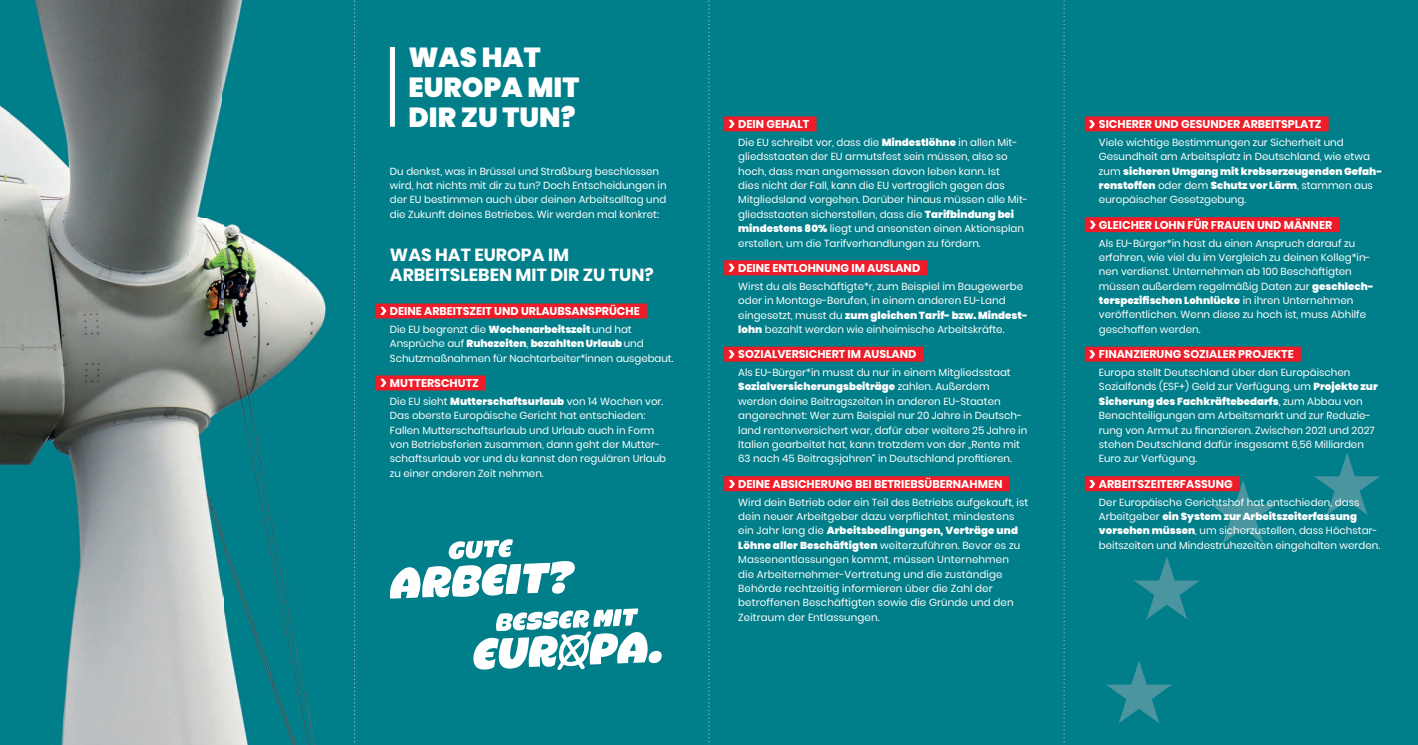
<style>
.page{position:relative;width:1418px;height:745px;background:#fff}
.page>*{position:absolute;margin:0;border:0;box-sizing:border-box;transform-origin:0 0}
.t1{font:900 27.5px/30px "Poppins";color:#fff}
.t2{font:700 17.5px/20px "Poppins";color:#fff}
.t3{font:700 11.25px "Poppins";color:#fff}
.t4{font:10.25px/14.4px "Poppins";color:#fff}
.s1{font-weight:900}
</style>
<div class="page">
<div style="left:0;top:0;width:1417px;height:744px;background:#007e8a"></div>
<img style="left:0;top:0;width:326px;height:744px">
<svg style="left:1314px;top:452px;width:65px;height:62px"></svg>
<svg style="left:1106px;top:661px;width:65px;height:62px"></svg>
<svg style="left:1209px;top:480px;width:67px;height:63px"></svg>
<svg style="left:1134px;top:557px;width:65px;height:62px"></svg>
<div style="left:376px;top:303px;width:271px;height:15px;background:#ee1c28"></div>
<div style="left:376px;top:375px;width:110px;height:15px;background:#ee1c28"></div>
<svg style="left:390px;top:539px;width:185px;height:59px"></svg>
<svg style="left:473px;top:608px;width:189px;height:61px"></svg>
<div style="left:724px;top:116px;width:92px;height:15px;background:#ee1c28"></div>
<div style="left:724px;top:260px;width:203px;height:15px;background:#ee1c28"></div>
<div style="left:724px;top:346px;width:199px;height:15px;background:#ee1c28"></div>
<div style="left:724px;top:476px;width:285px;height:15px;background:#ee1c28"></div>
<div style="left:1084px;top:116px;width:244px;height:15px;background:#ee1c28"></div>
<div style="left:1084px;top:217px;width:255px;height:15px;background:#ee1c28"></div>
<div style="left:1084px;top:346px;width:216px;height:15px;background:#ee1c28"></div>
<div style="left:1084px;top:476px;width:155px;height:15px;background:#ee1c28"></div>
<svg style="left:380px;top:378px;width:6px;height:8px"></svg>
<svg style="left:728px;top:120px;width:6px;height:8px"></svg>
<svg style="left:729px;top:479px;width:6px;height:8px"></svg>
<svg style="left:380px;top:307px;width:6px;height:8px"></svg>
<svg style="left:728px;top:263px;width:6px;height:8px"></svg>
<svg style="left:728px;top:350px;width:6px;height:8px"></svg>
<svg style="left:1089px;top:479px;width:6px;height:8px"></svg>
<svg style="left:1089px;top:350px;width:6px;height:8px"></svg>
<svg style="left:1089px;top:220px;width:6px;height:9px"></svg>
<svg style="left:1089px;top:120px;width:5px;height:8px"></svg>
<div style="left:390px;top:47px;width:5px;height:79px;background:#fff"></div>
<svg style="left:354px;top:0;width:1px;height:745px"></svg>
<svg style="left:708px;top:0;width:2px;height:745px"></svg>
<svg style="left:1063px;top:0;width:2px;height:745px"></svg>
<h1 class="t1" style="left:408px;top:42px;width:172px">WAS HAT<br>EUROPA MIT<br>DIR ZU TUN?</h1>
<p class="t4" style="left:390px;top:164px;width:278px">Du denkst, was in Brüssel und Straßburg beschlossen wird, hat nichts mit dir zu tun? Doch Entscheidungen in der EU bestimmen auch über deinen Arbeitsalltag und die Zukunft deines Betriebes. Wir werden mal konkret:</p>
<h2 class="t2" style="left:390px;top:245px;width:265px">WAS HAT EUROPA IM<br>ARBEITSLEBEN MIT DIR ZU TUN?</h2>
<p class="t3" style="left:390px;top:304px;width:251px">DEINE ARBEITSZEIT UND URLAUBSANSPRÜCHE</p>
<p class="t4" style="left:390px;top:322px;width:285px">Die EU begrenzt die <span class="s1">Wochenarbeitszeit</span> und hat<br>Ansprüche auf <span class="s1">Ruhezeiten</span>, <span class="s1">bezahlten Urlaub</span> und<br>Schutzmaßnahmen für Nachtarbeiter*innen ausgebaut.</p>
<p class="t3" style="left:390px;top:376px;width:90px">MUTTERSCHUTZ</p>
<p class="t4" style="left:390px;top:394px;width:278px">Die EU sieht <span class="s1">Mutterschaftsurlaub</span> von 14 Wochen vor.<br>Das oberste Europäische Gericht hat entschieden:<br>Fallen Mutterschaftsurlaub und Urlaub auch in Form von Betriebsferien zusammen, dann geht der Mutter&shy;schaftsurlaub vor und du kannst den regulären Urlaub zu einer anderen Zeit nehmen.</p>
<p class="t3" style="left:738px;top:117px;width:73px">DEIN GEHALT</p>
<p class="t4" style="left:738px;top:135px;width:291px">Die EU schreibt vor, dass die <span class="s1">Mindestlöhne</span> in allen Mit&shy;gliedsstaaten der EU armutsfest sein müssen, also so hoch, dass man angemessen davon leben kann. Ist<br>dies nicht der Fall, kann die EU vertraglich gegen das Mitgliedsland vorgehen. Darüber hinaus müssen alle Mit&shy;gliedsstaaten sicherstellen, dass die <span class="s1">Tarifbindung bei mindestens 80%</span> liegt und ansonsten einen Aktionsplan erstellen, um die Tarifverhandlungen zu fördern.</p>
<p class="t3" style="left:738px;top:261px;width:183px">DEINE ENTLOHNUNG IM AUSLAND</p>
<p class="t4" style="left:738px;top:279px;width:291px">Wirst du als Beschäftigte*r, zum Beispiel im Baugewerbe oder in Montage-Berufen, in einem anderen EU-Land eingesetzt, musst du <span class="s1">zum gleichen Tarif- bzw. Mindest&shy;lohn</span> bezahlt werden wie einheimische Arbeitskräfte.</p>
<p class="t3" style="left:738px;top:347px;width:180px">SOZIALVERSICHERT IM AUSLAND</p>
<p class="t4" style="left:738px;top:365px;width:290px">Als EU-Bürger*in musst du nur in einem Mitgliedsstaat <span class="s1">Sozialversicherungsbeiträge</span> zahlen. Außerdem werden deine Beitragszeiten in anderen EU-Staaten angerechnet: Wer zum Beispiel nur 20 Jahre in Deutsch&shy;land rentenversichert war, dafür aber weitere 25 Jahre in Italien gearbeitet hat, kann trotzdem von der „Rente mit 63 nach 45 Beitragsjahren“ in Deutschland profitieren.</p>
<p class="t3" style="left:738px;top:477px;width:266px">DEINE ABSICHERUNG BEI BETRIEBSÜBERNAHMEN</p>
<p class="t4" style="left:738px;top:494px;width:291px">Wird dein Betrieb oder ein Teil des Betriebs aufgekauft, ist dein neuer Arbeitgeber dazu verpflichtet, mindestens ein Jahr lang die <span class="s1">Arbeitsbedingungen, Verträge und Löhne aller Beschäftigten</span> weiterzuführen. Bevor es zu Massenentlassungen kommt, müssen Unternehmen<br>die Arbeiternehmer-Vertretung und die zuständige Behörde rechtzeitig informieren über die Zahl der betroffenen Beschäftigten sowie die Gründe und den Zeitraum der Entlassungen.</p>
<p class="t3" style="left:1098px;top:117px;width:224px">SICHERER UND GESUNDER ARBEITSPLATZ</p>
<p class="t4" style="left:1098px;top:135px;width:285px">Viele wichtige Bestimmungen zur Sicherheit und Gesundheit am Arbeitsplatz in Deutschland, wie etwa zum <span class="s1">sicheren Umgang mit krebserzeugenden Gefah&shy;renstoffen</span> oder dem <span class="s1">Schutz vor Lärm</span>, stammen aus europäischer Gesetzgebung.</p>
<p class="t3" style="left:1098px;top:218px;width:235px">GLEICHER LOHN FÜR FRAUEN UND MÄNNER</p>
<p class="t4" style="left:1098px;top:236px;width:276px">Als EU-Bürger*in hast du einen Anspruch darauf zu erfahren, wie viel du im Vergleich zu deinen Kolleg*in&shy;nen verdienst. Unternehmen ab 100 Beschäftigten müssen außerdem regelmäßig Daten zur <span class="s1">geschlech&shy;terspezifischen Lohnlücke</span> in ihren Unternehmen veröffentlichen. Wenn diese zu hoch ist, muss Abhilfe geschaffen werden.</p>
<p class="t3" style="left:1098px;top:347px;width:196px">FINANZIERUNG SOZIALER PROJEKTE</p>
<p class="t4" style="left:1098px;top:365px;width:280px">Europa stellt Deutschland über den Europäischen Sozialfonds (ESF+) Geld zur Verfügung, um <span class="s1">Projekte zur Sicherung des Fachkräftebedarfs</span>, zum Abbau von Benachteiligungen am Arbeitsmarkt und zur Reduzie&shy;rung von Armut zu finanzieren. Zwischen 2021 und 2027 stehen Deutschland dafür insgesamt 6,56 Milliarden Euro zur Verfügung.</p>
<p class="t3" style="left:1098px;top:477px;width:135px">ARBEITSZEITERFASSUNG</p>
<p class="t4" style="left:1098px;top:494px;width:283px">Der Europäische Gerichtshof hat entschieden, dass Arbeitgeber <span class="s1">ein System zur Arbeitszeiterfassung vorsehen müssen</span>, um sicherzustellen, dass Höchstar&shy;beitszeiten und Mindestruhezeiten eingehalten werden.</p>
</div>
